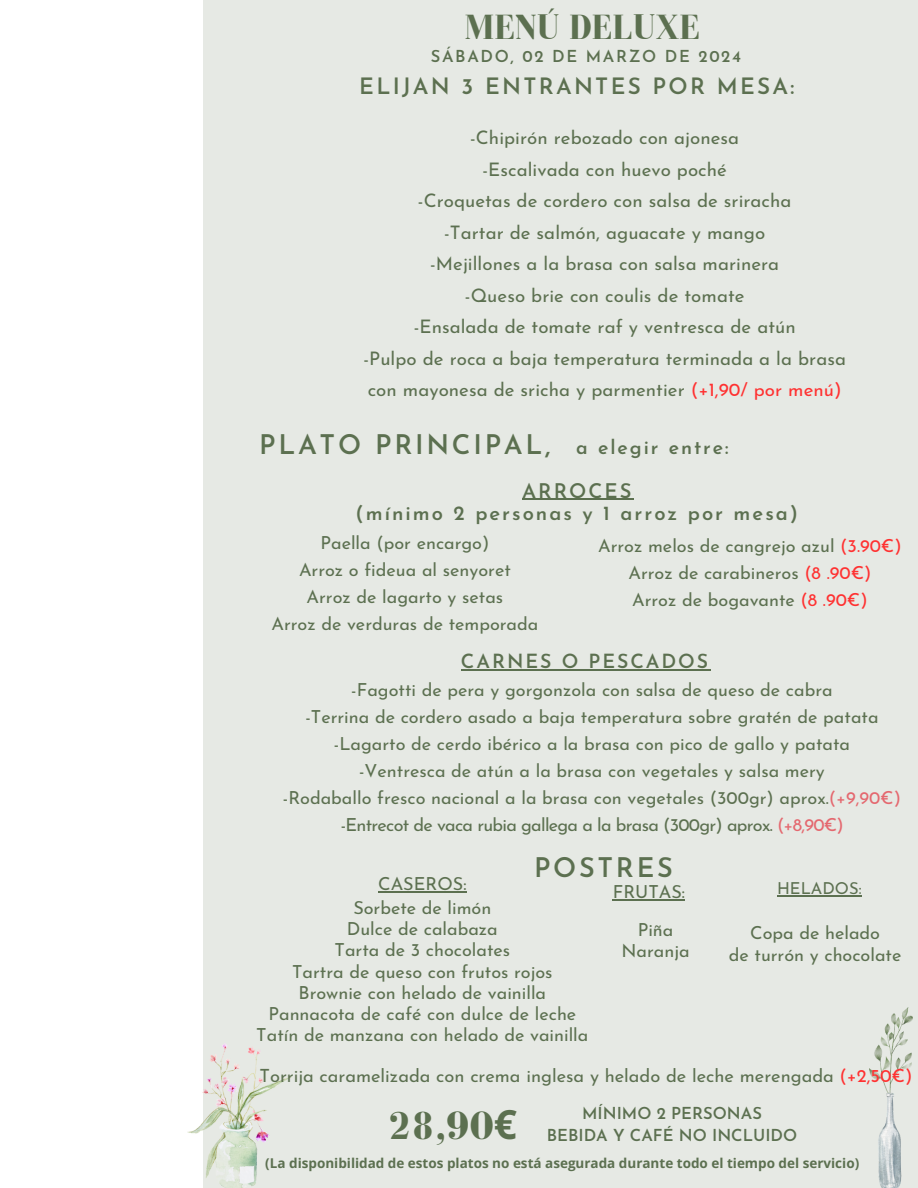
<style>
.page{position:relative;width:918px;height:1188px;background:#fff}
.page>*{position:absolute;margin:0;border:0;box-sizing:border-box;transform-origin:0 0}
.t1{font:700 40.5px "Bodoni FLF";color:#5c7050}
.t2{font:700 36px "Bodoni FLF";color:#5c7050}
.t3{font:600 27px "Josefin Sans";letter-spacing:.1em;color:#5c7050}
.t4{font:600 22.5px "Josefin Sans";letter-spacing:.1em;color:#5c7050}
.t5{font:600 20.1px/22px "Josefin Sans";letter-spacing:.1em;color:#5c7050;text-align:center}
.t6{font:600 19.5px "Josefin Sans";letter-spacing:.1em;color:#5c7050}
.t7{font:18.6px "Josefin Sans";letter-spacing:.005em;color:#5c7050}
.t8{font:18.3px "Josefin Sans";color:#5c7050}
.t9{font:18px "Josefin Sans";color:#5c7050}
.t10{font:18px "Josefin Sans";letter-spacing:-.04em;color:#5c7050}
.t11{font:600 16.5px "Josefin Sans";color:#5c7050}
.t12{font:600 16.5px "Josefin Sans";letter-spacing:.1em;color:#5c7050}
.t13{font:16.5px "Josefin Sans";color:#5c7050}
.t14{font:700 13.5px "Open Sans";color:#5c7050}
.s1{color:#ff3131}
.s2{color:#e4686f}
.s3{font-family:"Noto Sans"}
</style>
<div class="page">
<div style="left:203px;top:0;width:715px;height:1188px;background:#e6e9e4"></div>
<img style="left:187px;top:1043px;width:105px;height:145px">
<img style="left:869px;top:1008px;width:43px;height:180px">
<hr style="left:461px;top:669px;width:249px;height:1px;background:#5c7050">
<hr style="left:378px;top:892px;width:89px;height:1px;background:#5c7050">
<hr style="left:613px;top:899px;width:72px;height:1px;background:#5c7050">
<hr style="left:522px;top:499px;width:112px;height:1px;background:#5c7050">
<hr style="left:777px;top:895px;width:85px;height:1px;background:#5c7050">
<p class="t2" style="left:465px;top:7px;width:237px">MENÚ DELUXE</p>
<p class="t4" style="left:359px;top:77px;width:437px">ELIJAN 3 ENTRANTES POR MESA:</p>
<p class="t12" style="left:431px;top:50px;width:312px">SÁBADO, 02 DE MARZO DE 2024</p>
<p class="t7" style="left:470px;top:130px;width:271px">-Chipirón rebozado con ajonesa</p>
<p class="t7" style="left:482px;top:162px;width:246px">-Escalivada con huevo poché</p>
<p class="t7" style="left:418px;top:193px;width:375px">-Croquetas de cordero con salsa de sriracha</p>
<p class="t7" style="left:444px;top:225px;width:323px">-Tartar de salmón, aguacate y mango</p>
<h1 class="t7" style="left:430px;top:256px;width:351px">-Mejillones a la brasa con salsa marinera</h1>
<p class="t7" style="left:465px;top:288px;width:281px">-Queso brie con coulis de tomate</p>
<p class="t7" style="left:414px;top:319px;width:384px">-Ensalada de tomate raf y ventresca de atún</p>
<p class="t7" style="left:363px;top:351px;width:484px">-Pulpo de roca a baja temperatura terminada a la brasa</p>
<p class="t7" style="left:368px;top:382px;width:475px">con mayonesa de sricha y parmentier <span class="s1">(+1,90/ por menú)</span></p>
<p class="t3" style="left:259px;top:433px;width:293px">PLATO PRINCIPAL,</p>
<p class="t6" style="left:576px;top:439px;width:154px">a elegir entre:</p>
<h3 class="t5" style="left:356px;top:482px;width:444px">ARROCES<br>(mínimo 2 personas y 1 arroz por mesa)</h3>
<p class="t9" style="left:320px;top:535px;width:171px">Paella (por encargo)</p>
<p class="t9" style="left:299px;top:562px;width:213px">Arroz o fideua al senyoret</p>
<p class="t9" style="left:307px;top:589px;width:198px">Arroz de lagarto y setas</p>
<p class="t9" style="left:271px;top:616px;width:269px">Arroz de verduras de temporada</p>
<p class="t9" style="left:598px;top:538px;width:305px">Arroz melos de cangrejo azul <span class="s1">(3.90€)</span></p>
<p class="t9" style="left:628px;top:565px;width:245px">Arroz de carabineros <span class="s1">(8 .90€)</span></p>
<p class="t9" style="left:632px;top:592px;width:237px">Arroz de bogavante <span class="s1">(8 .90€)</span></p>
<p class="t6" style="left:461px;top:653px;width:249px">CARNES O PESCADOS</p>
<p class="t9" style="left:351px;top:683px;width:483px">-Fagotti de pera y gorgonzola con salsa de queso de cabra</p>
<p class="t9" style="left:305px;top:710px;width:575px">-Terrina de cordero asado a baja temperatura sobre gratén de patata</p>
<p class="t9" style="left:334px;top:737px;width:518px">-Lagarto de cerdo ibérico a la brasa con pico de gallo y patata</p>
<p class="t9" style="left:359px;top:764px;width:467px">-Ventresca de atún a la brasa con vegetales y salsa mery</p>
<h5 class="t9" style="left:283px;top:791px;width:620px">-Rodaballo fresco nacional a la brasa con vegetales (300gr) aprox.<span class="s2">(+9,90€)</span></h5>
<p class="t10" style="left:341px;top:818px;width:505px">-Entrecot de vaca rubia gallega a la brasa (300gr) aprox. <span class="s2">(+8,90€)</span></p>
<h2 class="t3" style="left:534px;top:857px;width:140px">POSTRES</h2>
<p class="t9" style="left:378px;top:877px;width:90px">CASEROS:</p>
<p class="t9" style="left:613px;top:885px;width:74px">FRUTAS:</p>
<p class="t9" style="left:353px;top:900px;width:140px">Sorbete de limón</p>
<p class="t9" style="left:347px;top:922px;width:152px">Dulce de calabaza</p>
<h3 class="t9" style="left:335px;top:943px;width:177px">Tarta de 3 chocolates</h3>
<h6 class="t9" style="left:292px;top:964px;width:262px">Tartra de queso con frutos rojos</h6>
<h6 class="t9" style="left:299px;top:985px;width:249px">Brownie con helado de vainilla</h6>
<p class="t9" style="left:268px;top:1007px;width:309px">Pannacota de café con dulce de leche</p>
<p class="t9" style="left:256px;top:1028px;width:334px">Tatín de manzana con helado de vainilla</p>
<p class="t9" style="left:638px;top:923px;width:37px">Piña</p>
<p class="t9" style="left:621px;top:944px;width:70px">Naranja</p>
<p class="t13" style="left:777px;top:881px;width:86px">HELADOS:</p>
<p class="t9" style="left:750px;top:926px;width:131px">Copa de helado</p>
<p class="t9" style="left:729px;top:947px;width:174px">de turrón y chocolate</p>
<p class="t8" style="left:260px;top:1068px;width:654px">Torrija caramelizada con crema inglesa y helado de leche merengada <span class="s1">(+2,50€)</span></p>
<p class="t1" style="left:387px;top:1103px;width:131px">28,90<span class="s3">€</span></p>
<p class="t11" style="left:582px;top:1107px;width:181px">MÍNIMO 2 PERSONAS</p>
<p class="t11" style="left:547px;top:1128px;width:252px">BEBIDA Y CAFÉ NO INCLUIDO</p>
<p class="t14" style="left:265px;top:1154px;width:595px">(La disponibilidad de estos platos no está asegurada durante todo el tiempo del servicio)</p>
</div>
